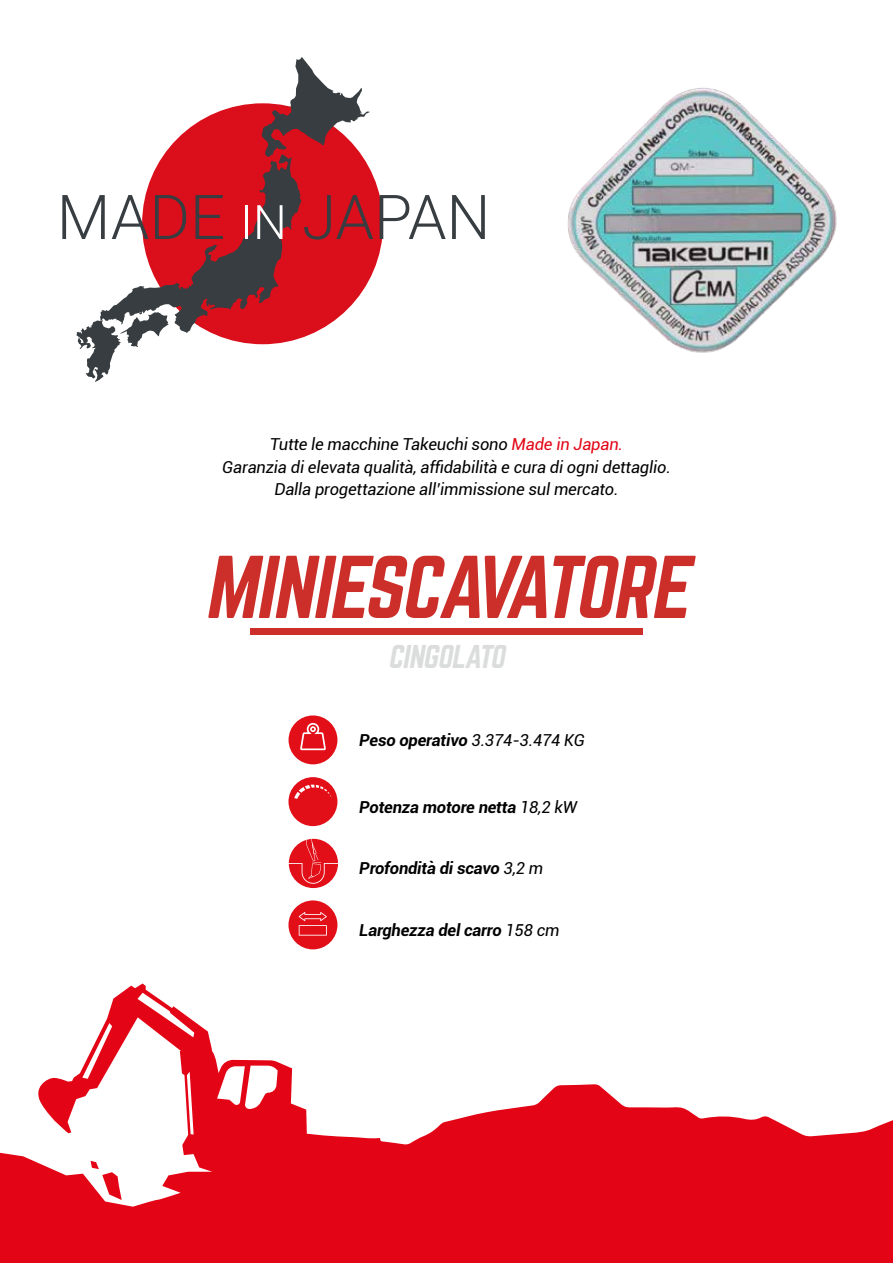
<style>
.page{position:relative;width:893px;height:1263px;background:#fff}
.page>*{position:absolute;margin:0;border:0;box-sizing:border-box;transform-origin:0 0}
.t1{font:italic 77.85px "Norwester";color:#cc2f29}
.t2{font:italic 28.8px "Norwester";color:#dbdcdc}
.t3{font:italic 16.5px/22.5px "Roboto";letter-spacing:-.01em;color:#000;text-align:center}
.t4{font:italic 700 16.5px "Roboto";letter-spacing:-.01em;color:#000}
.s1{color:#e30516}
.s2{font-weight:400}
</style>
<div class="page">
<div style="left:250px;top:628px;width:392px;height:6px;background:#cc2f29"></div>
<svg style="left:0;top:983px;width:893px;height:280px;fill:#e30516"></svg>
<div style="left:289px;top:715px;width:48px;height:49px;background:#e30f18;border-radius:50%"></div>
<svg style="left:300px;top:723px;width:26px;height:27px"></svg>
<div style="left:288px;top:777px;width:49px;height:49px;background:#e30f18;border-radius:50%"></div>
<svg style="left:294px;top:785px;width:38px;height:14px"></svg>
<div style="left:289px;top:839px;width:49px;height:49px;background:#e30f18;border-radius:50%"></div>
<svg style="left:288px;top:838px;width:50px;height:46px"></svg>
<div style="left:288px;top:900px;width:49px;height:49px;background:#e30f18;border-radius:50%"></div>
<svg style="left:299px;top:912px;width:28px;height:23px"></svg>
<svg style="left:62px;top:57px;width:311px;height:325px"></svg>
<svg style="left:380px;top:195px;width:66px;height:44px"></svg>
<svg style="left:452px;top:195px;width:33px;height:44px"></svg>
<img style="left:567px;top:88px;width:270px;height:265px">
<p class="t3" style="left:222px;top:432px;width:450px">Tutte le macchine Takeuchi sono <span class="s1">Made in Japan.<br></span>Garanzia di elevata qualità, affidabilità e cura di ogni dettaglio.<br>Dalla progettazione all’immissione sul mercato.</p>
<h1 class="t1" style="left:204px;top:550px;width:500px">MINIESCAVATORE</h1>
<h2 class="t2" style="left:388px;top:642px;width:123px">CINGOLATO</h2>
<p class="t4" style="left:359px;top:729px;width:227px">Peso operativo <span class="s2">3.374-3.474 KG</span></p>
<p class="t4" style="left:359px;top:795px;width:219px">Potenza motore netta <span class="s2">18,2 kW</span></p>
<p class="t4" style="left:359px;top:857px;width:185px">Profondità di scavo <span class="s2">3,2 m</span></p>
<p class="t4" style="left:359px;top:918px;width:202px">Larghezza del carro <span class="s2">158 cm</span></p>
</div>
